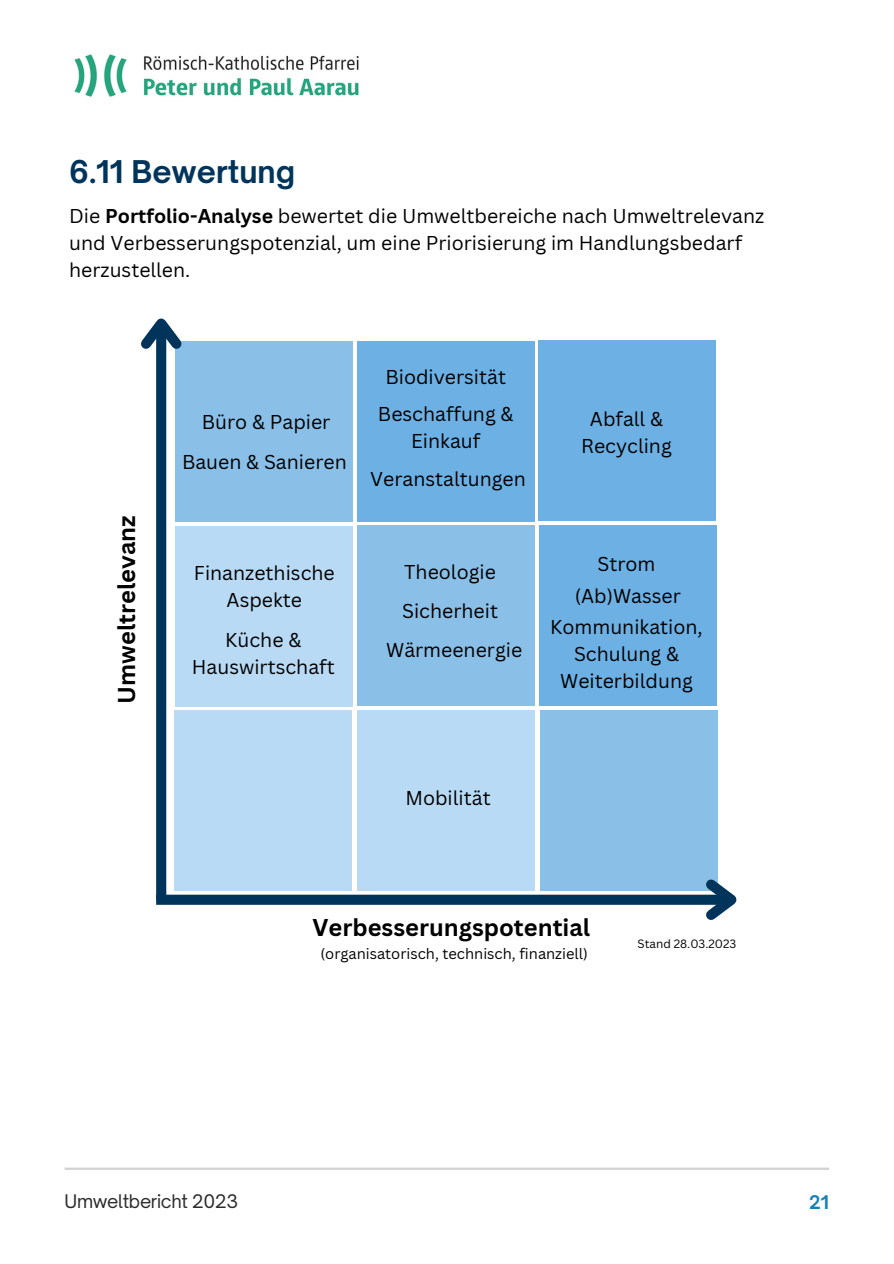
<style>
.page{position:relative;width:894px;height:1264px;background:#fff}
.page>*{position:absolute;margin:0;border:0;box-sizing:border-box;transform-origin:0 0}
.t1{font:700 30px "Open Sauce One";color:#00345b}
.t2{font:700 23.7px "Canva Sans";color:#000}
.t3{font:19.5px/27px "Canva Sans";color:#000;text-align:center}
.t4{font:18px "Open Sauce One";letter-spacing:-.02em;color:#2b2b2b}
.t5{font:700 18px "Open Sauce One";color:#1b81b5}
.t6{font:14.7px "Canva Sans";color:#000}
.t7{font:11.7px "Canva Sans";color:#000}
.s1{font-weight:700}
</style>
<div class="page">
<hr style="left:65px;top:1167px;width:763px;height:2px;background:#d1d1d1">
<div style="left:175px;top:710px;width:177px;height:180px;background:#b8daf4"></div>
<div style="left:176px;top:341px;width:177px;height:180px;background:#8abfe8"></div>
<div style="left:357px;top:341px;width:177px;height:180px;background:#6db0e4"></div>
<div style="left:538px;top:340px;width:176px;height:180px;background:#6db0e4"></div>
<div style="left:176px;top:526px;width:177px;height:180px;background:#b8daf4"></div>
<div style="left:357px;top:525px;width:177px;height:180px;background:#8abfe8"></div>
<div style="left:539px;top:525px;width:177px;height:180px;background:#6db0e4"></div>
<div style="left:357px;top:710px;width:177px;height:180px;background:#b8daf4"></div>
<div style="left:540px;top:710px;width:177px;height:180px;background:#8abfe8"></div>
<div style="left:156px;top:323px;width:10px;height:576px;background:#00345b"></div>
<svg style="left:141px;top:318px;width:41px;height:40px"></svg>
<div style="left:156px;top:894px;width:575px;height:10px;background:#00345b"></div>
<svg style="left:696px;top:870px;width:41px;height:50px"></svg>
<img style="left:74px;top:54px;width:285px;height:43px">
<h1 class="t1" style="left:69px;top:153px;width:227px">6.11 Bewertung</h1>
<p class="t3" style="left:69px;top:202px;width:696px;text-align:left">Die <span class="s1">Portfolio-Analyse</span> bewertet die Umweltbereiche nach Umweltrelevanz und Verbesserungspotenzial, um eine Priorisierung im Handlungsbedarf herzustellen.</p>
<p class="t2" style="left:110px;top:704px;width:190px;rotate:-90deg">Umweltrelevanz</p>
<p class="t3" style="left:202px;top:407px;width:130px">Büro &amp; Papier</p>
<p class="t3" style="left:182px;top:447px;width:166px">Bauen &amp; Sanieren</p>
<p class="t3" style="left:378px;top:357px;width:137px;line-height:37.7px">Biodiversität<br>Beschaffung &amp;</p>
<p class="t3" style="left:370px;top:422px;width:157px;line-height:37.7px">Einkauf<br>Veranstaltungen</p>
<p class="t3" style="left:194px;top:558px;width:142px">Finanzethische<br>Aspekte</p>
<p class="t3" style="left:192px;top:626px;width:144px">Küche &amp;<br>Hauswirtschaft</p>
<p class="t3" style="left:386px;top:552px;width:137px;line-height:38.8px">Theologie<br>Sicherheit<br>Wärmeenergie</p>
<p class="t3" style="left:581px;top:405px;width:92px">Abfall &amp;<br>Recycling</p>
<p class="t3" style="left:597px;top:549px;width:59px">Strom</p>
<p class="t3" style="left:574px;top:581px;width:108px">(Ab)Wasser</p>
<p class="t3" style="left:550px;top:613px;width:154px">Kommunikation,<br>Schulung &amp;<br>Weiterbildung</p>
<p class="t3" style="left:405px;top:784px;width:87px">Mobilität</p>
<p class="t2" style="left:312px;top:910px;width:279px">Verbesserungspotential</p>
<p class="t6" style="left:320px;top:943px;width:269px">(organisatorisch, technisch, finanziell)</p>
<p class="t7" style="left:637px;top:935px;width:100px">Stand 28.03.2023</p>
<p class="t4" style="left:65px;top:1190px;width:175px">Umweltbericht 2023</p>
<p class="t5" style="left:809px;top:1190px;width:21px">21</p>
</div>
